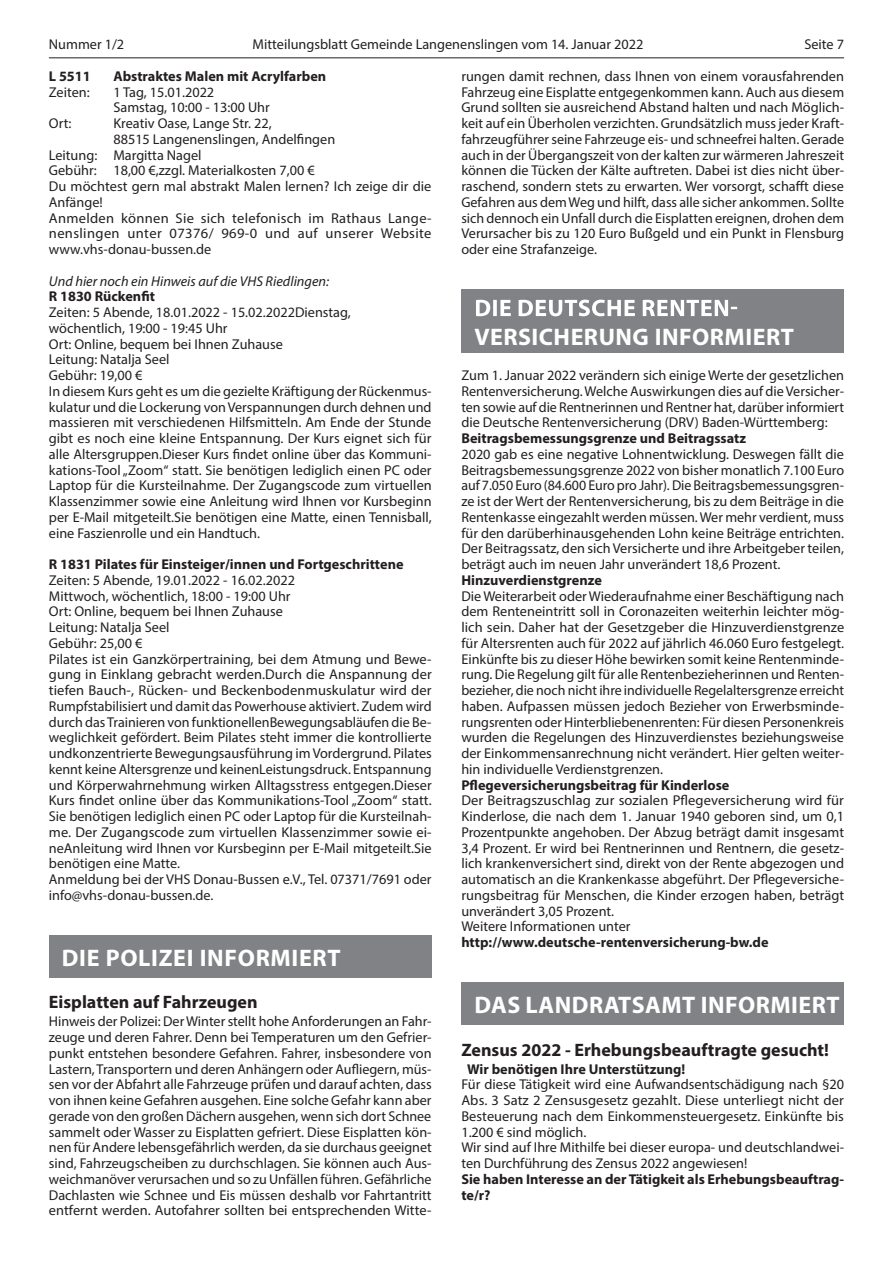
<style>
.page{position:relative;width:893px;height:1263px;background:#fff}
.page>*{position:absolute;margin:0;border:0;box-sizing:border-box;transform-origin:0 0}
.t1{font:700 24px "Myriad Pro";letter-spacing:.02em;color:#fff}
.t2{font:700 18px "Myriad Pro";color:#231f20}
.t3{font:14.25px/15.8px "Myriad Pro";color:#231f20}
.t4{font:700 14.25px/15.8px "Myriad Pro";color:#231f20}
.t5{font:14.25px "Myriad Pro";letter-spacing:.02em;color:#231f20}
.t6{font:14.25px "Myriad Pro";letter-spacing:.025em;color:#231f20}
.t7{font:italic 14.25px "Myriad Pro";color:#231f20}
</style>
<div class="page">
<hr style="left:49px;top:57px;width:795px;height:1px;background:#231f20">
<div style="left:49px;top:935px;width:383px;height:43px;background:#808285"></div>
<div style="left:461px;top:289px;width:383px;height:64px;background:#808285"></div>
<svg style="left:476px;top:300px;width:261px;height:16px"></svg>
<div style="left:461px;top:982px;width:383px;height:43px;background:#808285"></div>
<p class="t3" style="left:49px;top:36px;width:77px">Nummer 1/2</p>
<p class="t3" style="left:253px;top:36px;width:392px">Mitteilungsblatt Gemeinde Langenenslingen vom 14. Januar 2022</p>
<p class="t3" style="left:804px;top:36px;width:41px">Seite 7</p>
<p class="t4" style="left:49px;top:68px;width:43px">L 5511</p>
<p class="t4" style="left:113px;top:68px;width:214px">Abstraktes Malen mit Acrylfarben</p>
<p class="t3" style="left:49px;top:84px;width:42px">Zeiten:</p>
<p class="t3" style="left:113px;top:84px;width:158px">1 Tag, 15.01.2022<br>Samstag, 10:00 - 13:00 Uhr</p>
<p class="t3" style="left:49px;top:115px;width:24px">Ort:</p>
<p class="t3" style="left:113px;top:115px;width:160px">Kreativ Oase, Lange Str. 22,</p>
<p class="t3" style="left:113px;top:131px;width:223px">88515 Langenenslingen, Andelfingen</p>
<p class="t3" style="left:49px;top:147px;width:154px">Leitung: Margitta Nagel</p>
<p class="t3" style="left:49px;top:162px;width:267px">Gebühr: 18,00 €,zzgl. Materialkosten 7,00 €</p>
<p class="t3" style="left:49px;top:178px;width:384px">Du möchtest gern mal abstrakt Malen lernen? Ich zeige dir die</p>
<p class="t3" style="left:49px;top:194px;width:55px">Anfänge!</p>
<p class="t5" style="left:49px;top:209px;width:384px">Anmelden können Sie sich telefonisch im Rathaus Lange-</p>
<p class="t6" style="left:49px;top:225px;width:384px">nenslingen unter 07376/ 969-0 und auf unserer Website</p>
<p class="t3" style="left:49px;top:241px;width:164px">www.vhs-donau-bussen.de</p>
<p class="t7" style="left:49px;top:272px;width:282px">Und hier noch ein Hinweis auf die VHS Riedlingen:</p>
<p class="t4" style="left:49px;top:288px;width:108px">R 1830 Rückenfit</p>
<p class="t3" style="left:49px;top:304px;width:384px">Zeiten: 5 Abende, 18.01.2022 - 15.02.2022Dienstag,<br>wöchentlich, 19:00 - 19:45 Uhr<br>Ort: Online, bequem bei Ihnen Zuhause<br>Leitung: Natalja Seel<br>Gebühr: 19,00 €<br>In diesem Kurs geht es um die gezielte Kräftigung der Rückenmus&shy;kulatur und die Lockerung von Verspannungen durch dehnen und massieren mit verschiedenen Hilfsmitteln. Am Ende der Stunde gibt es noch eine kleine Entspannung. Der Kurs eignet sich für alle Altersgruppen.Dieser Kurs findet online über das Kommuni&shy;kations-Tool „Zoom“ statt. Sie benötigen lediglich einen PC oder Laptop für die Kursteilnahme. Der Zugangscode zum virtuellen Klassenzimmer sowie eine Anleitung wird Ihnen vor Kursbeginn per E-Mail mitgeteilt.Sie benötigen eine Matte, einen Tennisball, eine Faszienrolle und ein Handtuch.</p>
<p class="t4" style="left:49px;top:556px;width:356px">R 1831 Pilates für Einsteiger/innen und Fortgeschrittene</p>
<p class="t3" style="left:49px;top:572px;width:384px">Zeiten: 5 Abende, 19.01.2022 - 16.02.2022<br>Mittwoch, wöchentlich, 18:00 - 19:00 Uhr<br>Ort: Online, bequem bei Ihnen Zuhause<br>Leitung: Natalja Seel<br>Gebühr: 25,00 €<br>Pilates ist ein Ganzkörpertraining, bei dem Atmung und Bewe&shy;gung in Einklang gebracht werden.Durch die Anspannung der tiefen Bauch-, Rücken- und Beckenbodenmuskulatur wird der Rumpfstabilisiert und damit das Powerhouse aktiviert. Zudem wird durch das Trainieren von funktionellenBewegungsabläufen die Be&shy;weglichkeit gefördert. Beim Pilates steht immer die kontrollierte undkonzentrierte Bewegungsausführung im Vordergrund. Pilates kennt keine Altersgrenze und keinenLeistungsdruck. Entspannung und Körperwahrnehmung wirken Alltagsstress entgegen.Dieser Kurs findet online über das Kommunikations-Tool „Zoom“ statt.<br>Sie benötigen lediglich einen PC oder Laptop für die Kursteilnah&shy;me. Der Zugangscode zum virtuellen Klassenzimmer sowie ei&shy;neAnleitung wird Ihnen vor Kursbeginn per E-Mail mitgeteilt.Sie benötigen eine Matte.<br>Anmeldung bei der VHS Donau-Bussen e.V., Tel. 07371/7691 oder info@vhs-donau-bussen.de.</p>
<p class="t3" style="left:461px;top:68px;width:384px;text-align:justify">rungen damit rechnen, dass Ihnen von einem vorausfahrenden Fahrzeug eine Eisplatte entgegenkommen kann. Auch aus diesem Grund sollten sie ausreichend Abstand halten und nach Möglich&shy;keit auf ein Überholen verzichten. Grundsätzlich muss jeder Kraft&shy;fahrzeugführer seine Fahrzeuge eis- und schneefrei halten. Gerade auch in der Übergangszeit von der kalten zur wärmeren Jahreszeit können die Tücken der Kälte auftreten. Dabei ist dies nicht über&shy;raschend, sondern stets zu erwarten. Wer vorsorgt, schafft diese Gefahren aus dem Weg und hilft, dass alle sicher ankommen. Sollte sich dennoch ein Unfall durch die Eisplatten ereignen, drohen dem Verursacher bis zu 120 Euro Bußgeld und ein Punkt in Flensburg oder eine Strafanzeige.</p>
<h1 class="t1" style="left:474px;top:321px;width:321px">VERSICHERUNG INFORMIERT</h1>
<p class="t3" style="left:461px;top:367px;width:384px;text-align:justify">Zum 1. Januar 2022 verändern sich einige Werte der gesetzlichen Rentenversicherung. Welche Auswirkungen dies auf die Versicher&shy;ten sowie auf die Rentnerinnen und Rentner hat, darüber informiert die Deutsche Rentenversicherung (DRV) Baden-Württemberg:</p>
<p class="t4" style="left:461px;top:430px;width:286px">Beitragsbemessungsgrenze und Beitragssatz</p>
<p class="t3" style="left:461px;top:446px;width:384px;text-align:justify">2020 gab es eine negative Lohnentwicklung. Deswegen fällt die Beitragsbemessungsgrenze 2022 von bisher monatlich 7.100 Euro auf 7.050 Euro (84.600 Euro pro Jahr). Die Beitragsbemessungsgren&shy;ze ist der Wert der Rentenversicherung, bis zu dem Beiträge in die Rentenkasse eingezahlt werden müssen. Wer mehr verdient, muss für den darüberhinausgehenden Lohn keine Beiträge entrichten.<br>Der Beitragssatz, den sich Versicherte und ihre Arbeitgeber teilen, beträgt auch im neuen Jahr unverändert 18,6 Prozent.</p>
<p class="t4" style="left:461px;top:572px;width:142px">Hinzuverdienstgrenze</p>
<p class="t3" style="left:461px;top:588px;width:384px;text-align:justify">Die Weiterarbeit oder Wiederaufnahme einer Beschäftigung nach dem Renteneintritt soll in Coronazeiten weiterhin leichter mög&shy;lich sein. Daher hat der Gesetzgeber die Hinzuverdienstgrenze für Altersrenten auch für 2022 auf jährlich 46.060 Euro festgelegt.<br>Einkünfte bis zu dieser Höhe bewirken somit keine Rentenminde&shy;rung. Die Regelung gilt für alle Rentenbezieherinnen und Renten&shy;bezieher, die noch nicht ihre individuelle Regelaltersgrenze erreicht haben. Aufpassen müssen jedoch Bezieher von Erwerbsminde&shy;rungsrenten oder Hinterbliebenenrenten: Für diesen Personenkreis wurden die Regelungen des Hinzuverdienstes beziehungsweise der Einkommensanrechnung nicht verändert. Hier gelten weiter&shy;hin individuelle Verdienstgrenzen.</p>
<p class="t4" style="left:461px;top:776px;width:270px">Pflegeversicherungsbeitrag für Kinderlose</p>
<p class="t3" style="left:461px;top:792px;width:384px">Der Beitragszuschlag zur sozialen Pflegeversicherung wird für Kinderlose, die nach dem 1. Januar 1940 geboren sind, um 0,1<br>Prozentpunkte angehoben. Der Abzug beträgt damit insgesamt 3,4 Prozent. Er wird bei Rentnerinnen und Rentnern, die gesetz&shy;lich krankenversichert sind, direkt von der Rente abgezogen und automatisch an die Krankenkasse abgeführt. Der Pflegeversiche&shy;rungsbeitrag für Menschen, die Kinder erzogen haben, beträgt unverändert 3,05 Prozent.<br>Weitere Informationen unter</p>
<p class="t4" style="left:461px;top:934px;width:309px">http://www.deutsche-rentenversicherung-bw.de</p>
<h1 class="t1" style="left:62px;top:942px;width:280px">DIE POLIZEI INFORMIERT</h1>
<p class="t2" style="left:49px;top:991px;width:210px">Eisplatten auf Fahrzeugen</p>
<p class="t3" style="left:49px;top:1013px;width:384px;text-align:justify">Hinweis der Polizei: Der Winter stellt hohe Anforderungen an Fahr&shy;zeuge und deren Fahrer. Denn bei Temperaturen um den Gefrier&shy;punkt entstehen besondere Gefahren. Fahrer, insbesondere von Lastern, Transportern und deren Anhängern oder Aufliegern, müs&shy;sen vor der Abfahrt alle Fahrzeuge prüfen und darauf achten, dass von ihnen keine Gefahren ausgehen. Eine solche Gefahr kann aber gerade von den großen Dächern ausgehen, wenn sich dort Schnee sammelt oder Wasser zu Eisplatten gefriert. Diese Eisplatten kön&shy;nen für Andere lebensgefährlich werden, da sie durchaus geeignet sind, Fahrzeugscheiben zu durchschlagen. Sie können auch Aus&shy;weichmanöver verursachen und so zu Unfällen führen. Gefährliche Dachlasten wie Schnee und Eis müssen deshalb vor Fahrtantritt entfernt werden. Autofahrer sollten bei entsprechenden Witte-</p>
<h1 class="t1" style="left:474px;top:989px;width:367px">DAS LANDRATSAMT INFORMIERT</h1>
<p class="t2" style="left:461px;top:1038px;width:369px">Zensus 2022 - Erhebungsbeauftragte gesucht!</p>
<p class="t4" style="left:467px;top:1060px;width:220px">Wir benötigen Ihre Unterstützung!</p>
<p class="t3" style="left:461px;top:1076px;width:384px">Für diese Tätigkeit wird eine Aufwandsentschädigung nach §20<br>Abs. 3 Satz 2 Zensusgesetz gezahlt. Diese unterliegt nicht der Besteuerung nach dem Einkommensteuergesetz. Einkünfte bis 1.200 € sind möglich.<br>Wir sind auf Ihre Mithilfe bei dieser europa- und deutschlandwei&shy;ten Durchführung des Zensus 2022 angewiesen!</p>
<p class="t4" style="left:461px;top:1171px;width:384px">Sie haben Interesse an der Tätigkeit als Erhebungsbeauftrag&shy;te/r?</p>
</div>
